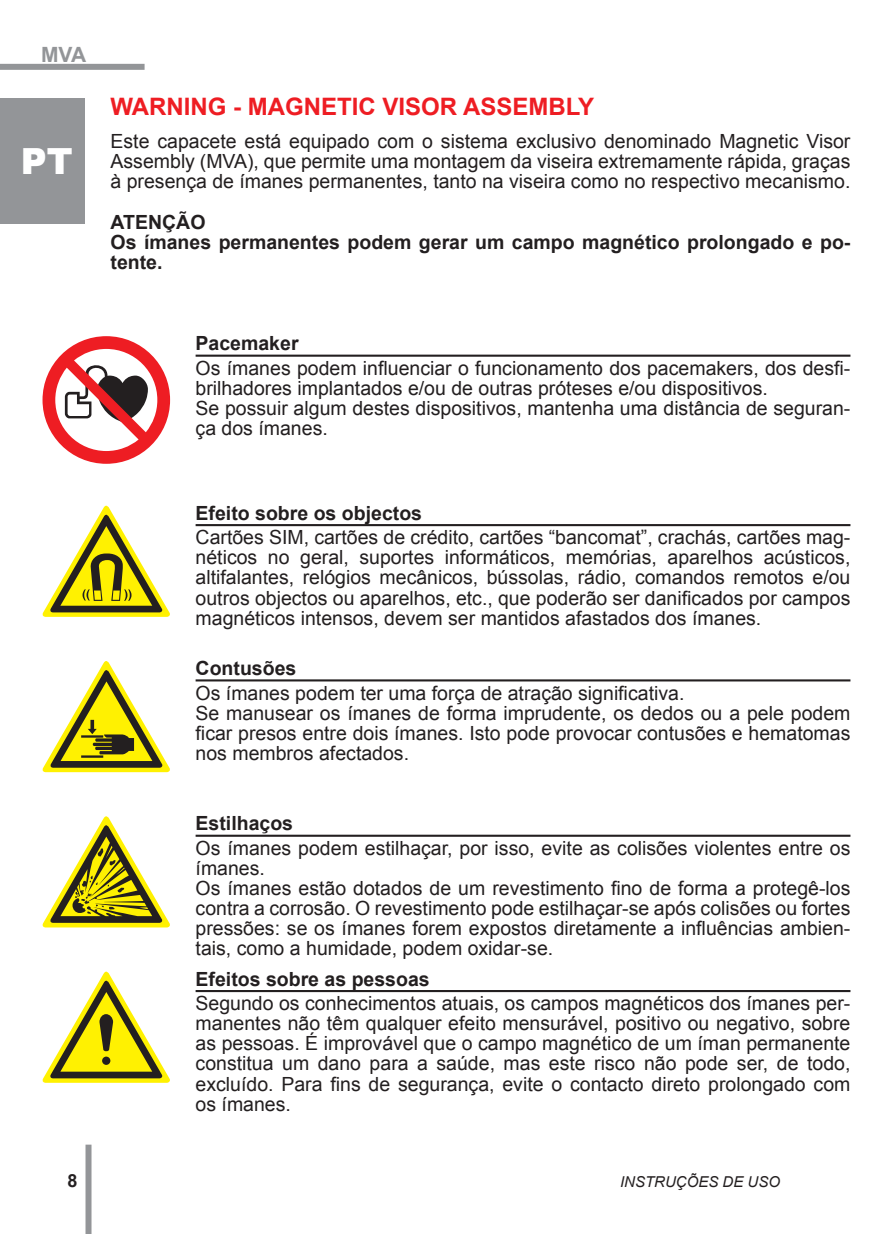
<style>
.page{position:relative;width:893px;height:1234px;background:#fff}
.page>*{position:absolute;margin:0;border:0;box-sizing:border-box;transform-origin:0 0}
.t1{font:900 36px "Arial";color:#fff}
.t2{font:700 24px "Arial";color:#ee1d23}
.t3{font:700 21px "Arial";color:#939598}
.t4{font:19.5px/20.1px "Arial";color:#231f20;text-align:justify}
.t5{font:700 19.5px/20.1px "Arial";color:#231f20}
.t6{font:700 18px "Arial";color:#231f20}
.t7{font:italic 15px "Arial";color:#231f20}
</style>
<div class="page">
<div style="left:0;top:98px;width:85px;height:126px;background:#939598"></div>
<div style="left:86px;top:1144px;width:6px;height:89px;background:#939598"></div>
<div style="left:0;top:64px;width:145px;height:6px;background:#939598"></div>
<svg style="left:43px;top:336px;width:127px;height:127px"></svg>
<svg style="left:43px;top:505px;width:127px;height:112px"></svg>
<svg style="left:43px;top:661px;width:127px;height:111px"></svg>
<svg style="left:43px;top:816px;width:127px;height:111px"></svg>
<svg style="left:43px;top:971px;width:127px;height:111px"></svg>
<hr style="left:196px;top:354px;width:654px;height:2px;background:#231f20">
<hr style="left:196px;top:524px;width:654px;height:2px;background:#231f20">
<hr style="left:196px;top:679px;width:654px;height:2px;background:#231f20">
<hr style="left:196px;top:834px;width:654px;height:2px;background:#231f20">
<hr style="left:196px;top:989px;width:654px;height:2px;background:#231f20">
<p class="t3" style="left:41px;top:40px;width:47px">MVA</p>
<p class="t1" style="left:21px;top:135px;width:53px">PT</p>
<p class="t2" style="left:111px;top:91px;width:485px">WARNING - MAGNETIC VISOR ASSEMBLY</p>
<p class="t4" style="left:111px;top:131px;width:741px">Este capacete está equipado com o sistema exclusivo denominado Magnetic Visor Assembly (MVA), que permite uma montagem da viseira extremamente rápida, graças à presença de ímanes permanentes, tanto na viseira como no respectivo mecanismo.</p>
<p class="t5" style="left:111px;top:212px;width:96px">ATENÇÃO</p>
<p class="t5" style="left:111px;top:232px;width:741px">Os ímanes permanentes podem gerar um campo magnético prolongado e po&shy;tente.</p>
<p class="t6" style="left:67px;top:1168px;width:12px">8</p>
<p class="t5" style="left:196px;top:334px;width:104px">Pacemaker</p>
<p class="t4" style="left:196px;top:358px;width:656px">Os ímanes podem influenciar o funcionamento dos pacemakers, dos desfi&shy;brilhadores implantados e/ou de outras próteses e/ou dispositivos.</p>
<p class="t4" style="left:196px;top:398px;width:656px">Se possuir algum destes dispositivos, mantenha uma distância de seguran&shy;ça dos ímanes.</p>
<p class="t5" style="left:196px;top:503px;width:228px">Efeito sobre os objectos</p>
<p class="t4" style="left:196px;top:527px;width:656px">Cartões SIM, cartões de crédito, cartões “bancomat”, crachás, cartões mag&shy;néticos no geral, suportes informáticos, memórias, aparelhos acústicos, altifalantes, relógios mecânicos, bússolas, rádio, comandos remotos e/ou outros objectos ou aparelhos, etc., que poderão ser danificados por campos magnéticos intensos, devem ser mantidos afastados dos ímanes.</p>
<p class="t5" style="left:196px;top:658px;width:102px">Contusões</p>
<p class="t4" style="left:196px;top:682px;width:490px">Os ímanes podem ter uma força de atração significativa.</p>
<p class="t4" style="left:196px;top:702px;width:656px">Se manusear os ímanes de forma imprudente, os dedos ou a pele podem ficar presos entre dois ímanes. Isto pode provocar contusões e hematomas nos membros afectados.</p>
<p class="t5" style="left:196px;top:814px;width:99px">Estilhaços</p>
<p class="t4" style="left:196px;top:837px;width:656px">Os ímanes podem estilhaçar, por isso, evite as colisões violentes entre os ímanes.</p>
<p class="t4" style="left:196px;top:878px;width:656px">Os ímanes estão dotados de um revestimento fino de forma a protegê-los contra a corrosão. O revestimento pode estilhaçar-se após colisões ou fortes pressões: se os ímanes forem expostos diretamente a influências ambien&shy;tais, como a humidade, podem oxidar-se.</p>
<p class="t5" style="left:196px;top:969px;width:236px">Efeitos sobre as pessoas</p>
<p class="t4" style="left:196px;top:993px;width:656px">Segundo os conhecimentos atuais, os campos magnéticos dos ímanes per&shy;manentes não têm qualquer efeito mensurável, positivo ou negativo, sobre as pessoas. É improvável que o campo magnético de um íman permanente constitua um dano para a saúde, mas este risco não pode ser, de todo, excluído. Para fins de segurança, evite o contacto direto prolongado com os ímanes.</p>
<p class="t7" style="left:620px;top:1171px;width:162px">INSTRUÇÕES DE USO</p>
</div>
